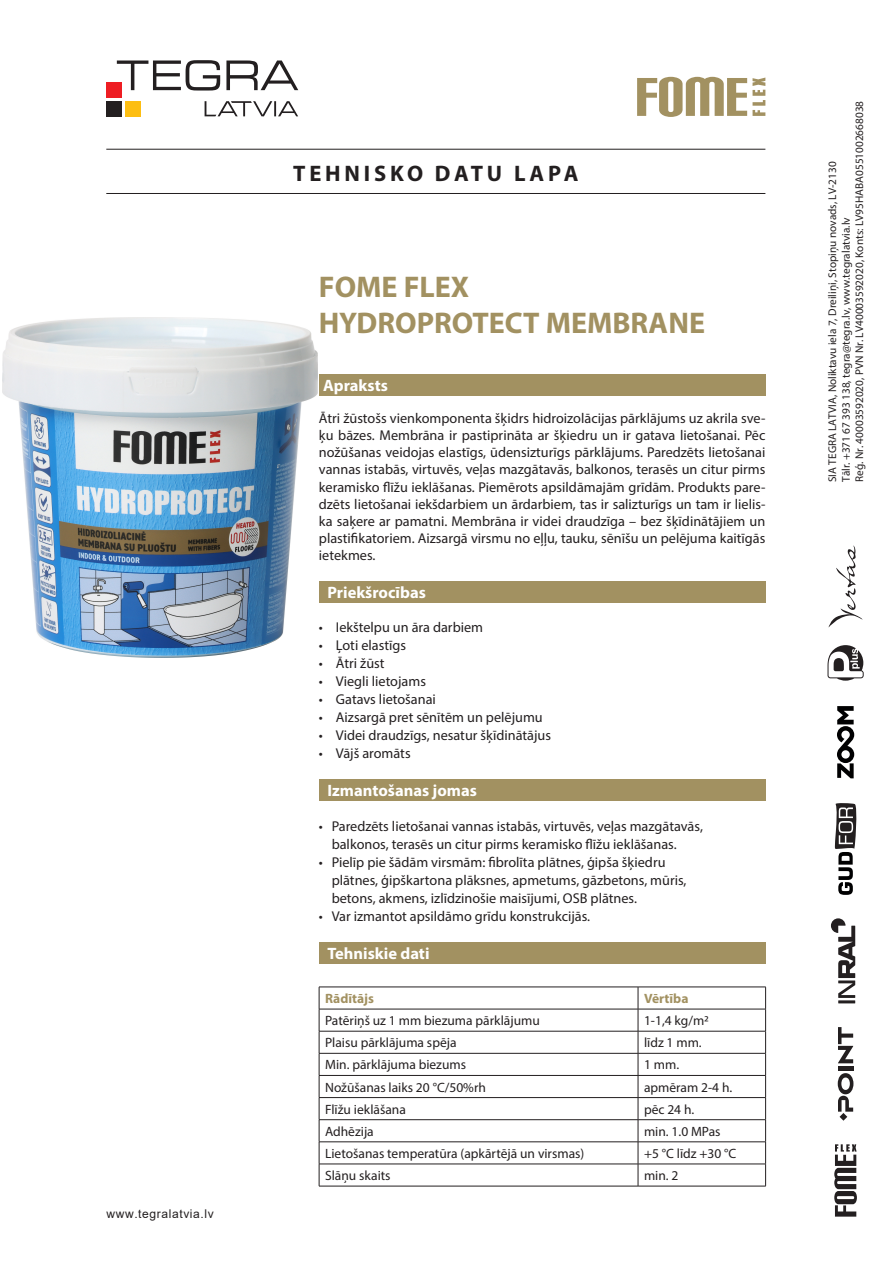
<style>
.page{position:relative;width:893px;height:1263px;background:#fff}
.page>*{position:absolute;margin:0;border:0;box-sizing:border-box;transform-origin:0 0}
.t1{font:700 30px/36px "Myriad Pro";color:#a29161}
.t2{font:700 22.5px "Myriad Pro";letter-spacing:.17em;color:#231f20}
.t3{font:700 16.5px "Myriad Pro";color:#fff}
.t4{font:14.25px/17.1px "Myriad Pro";color:#231f20}
.t5{font:13.5px "Myriad Pro";color:#231f20}
.t6{font:700 13.5px "Myriad Pro";color:#a29161}
.t7{font:12px "Arial";letter-spacing:.05em;color:#231f20}
.t8{font:11.25px/13.5px "Myriad Pro";color:#231f20}
</style>
<div class="page">
<div style="left:106px;top:83px;width:16px;height:15px;background:#ee1d23"></div>
<div style="left:125px;top:101px;width:15px;height:15px;background:#fdbe12"></div>
<div style="left:106px;top:101px;width:16px;height:15px;background:#231f20"></div>
<svg style="left:117px;top:60px;width:181px;height:31px"></svg>
<svg style="left:205px;top:101px;width:93px;height:15px"></svg>
<svg style="left:834px;top:1144px;width:23px;height:72px"></svg>
<hr style="left:838px;top:1067px;width:15px;height:4px;background:#231f20">
<svg style="left:838px;top:1027px;width:15px;height:36px"></svg>
<svg style="left:838px;top:1073px;width:15px;height:39px"></svg>
<svg style="left:840px;top:1113px;width:7px;height:8px"></svg>
<svg style="left:827px;top:645px;width:37px;height:36px"></svg>
<svg style="left:828px;top:545px;width:34px;height:82px"></svg>
<hr style="left:838px;top:1000px;width:17px;height:3px;background:#231f20">
<svg style="left:831px;top:918px;width:24px;height:80px"></svg>
<svg style="left:835px;top:803px;width:22px;height:92px"></svg>
<svg style="left:837px;top:706px;width:17px;height:72px"></svg>
<svg style="left:637px;top:77px;width:128px;height:40px"></svg>
<hr style="left:106px;top:193px;width:659px;height:1px;background:#231f20">
<hr style="left:106px;top:149px;width:659px;height:1px;background:#231f20">
<div style="left:319px;top:374px;width:446px;height:21px;background:#a29161"></div>
<div style="left:319px;top:581px;width:446px;height:21px;background:#a29161"></div>
<div style="left:319px;top:780px;width:446px;height:21px;background:#a29161"></div>
<div style="left:319px;top:942px;width:446px;height:21px;background:#a29161"></div>
<hr style="left:319px;top:987px;width:319px;height:1px;background:#231f20">
<hr style="left:638px;top:987px;width:128px;height:1px;background:#231f20">
<hr style="left:319px;top:1009px;width:319px;height:1px;background:#231f20">
<hr style="left:638px;top:1009px;width:128px;height:1px;background:#231f20">
<hr style="left:319px;top:1031px;width:319px;height:1px;background:#231f20">
<hr style="left:638px;top:1031px;width:128px;height:1px;background:#231f20">
<hr style="left:319px;top:1053px;width:319px;height:1px;background:#231f20">
<hr style="left:638px;top:1053px;width:128px;height:1px;background:#231f20">
<hr style="left:319px;top:1075px;width:319px;height:1px;background:#231f20">
<hr style="left:638px;top:1075px;width:128px;height:1px;background:#231f20">
<hr style="left:319px;top:1097px;width:319px;height:1px;background:#231f20">
<hr style="left:638px;top:1097px;width:128px;height:1px;background:#231f20">
<hr style="left:319px;top:1119px;width:319px;height:1px;background:#231f20">
<hr style="left:638px;top:1119px;width:128px;height:1px;background:#231f20">
<hr style="left:319px;top:1141px;width:319px;height:1px;background:#231f20">
<hr style="left:638px;top:1141px;width:128px;height:1px;background:#231f20">
<hr style="left:319px;top:1164px;width:319px;height:1px;background:#231f20">
<svg style="left:319px;top:987px;width:1px;height:199px"></svg>
<hr style="left:638px;top:1164px;width:128px;height:1px;background:#231f20">
<svg style="left:638px;top:987px;width:1px;height:199px"></svg>
<svg style="left:765px;top:987px;width:1px;height:199px"></svg>
<hr style="left:319px;top:1186px;width:319px;height:1px;background:#231f20">
<hr style="left:638px;top:1186px;width:128px;height:1px;background:#231f20">
<img style="left:3px;top:317px;width:314px;height:341px">
<p class="t7" style="left:106px;top:1205px;width:109px">www.tegralatvia.lv</p>
<h2 class="t2" style="left:293px;top:158px;width:287px">TEHNISKO DATU LAPA</h2>
<h1 class="t1" style="left:319px;top:267px;width:388px">FOME FLEX<br>HYDROPROTECT MEMBRANE</h1>
<p class="t3" style="left:323px;top:374px;width:66px">Apraksts</p>
<p class="t4" style="left:319px;top:410px;width:448px;text-align:justify">Ātri žūstošs vienkomponenta šķidrs hidroizolācijas pārklājums uz akrila sve&shy;ķu bāzes. Membrāna ir pastiprināta ar šķiedru un ir gatava lietošanai. Pēc nožūšanas veidojas elastīgs, ūdensizturīgs pārklājums. Paredzēts lietošanai vannas istabās, virtuvēs, veļas mazgātavās, balkonos, terasēs un citur pirms keramisko flīžu ieklāšanas. Piemērots apsildāmajām grīdām. Produkts pare&shy;dzēts lietošanai iekšdarbiem un ārdarbiem, tas ir salizturīgs un tam ir lielis&shy;ka saķere ar pamatni. Membrāna ir videi draudzīga – bez šķīdinātājiem un plastifikatoriem. Aizsargā virsmu no eļļu, tauku, sēnīšu un pelējuma kaitīgās ietekmes.</p>
<p class="t3" style="left:327px;top:581px;width:100px">Priekšrocības</p>
<p class="t4" style="left:319px;top:619px;width:166px">• Iekštelpu un āra darbiem</p>
<p class="t4" style="left:319px;top:637px;width:89px">• Ļoti elastīgs</p>
<p class="t4" style="left:319px;top:655px;width:67px">• Ātri žūst</p>
<p class="t4" style="left:319px;top:673px;width:109px">• Viegli lietojams</p>
<p class="t4" style="left:319px;top:691px;width:118px">• Gatavs lietošanai</p>
<p class="t4" style="left:319px;top:709px;width:225px">• Aizsargā pret sēnītēm un pelējumu</p>
<p class="t4" style="left:319px;top:727px;width:234px">• Videi draudzīgs, nesatur šķīdinātājus</p>
<p class="t4" style="left:319px;top:745px;width:93px">• Vājš aromāts</p>
<p class="t3" style="left:327px;top:780px;width:151px">Izmantošanas jomas</p>
<p class="t4" style="left:332px;top:817px;width:373px;line-height:18px;text-indent:-13px">• Paredzēts lietošanai vannas istabās, virtuvēs, veļas mazgātavās, balkonos, terasēs un citur pirms keramisko flīžu ieklāšanas.</p>
<p class="t4" style="left:332px;top:853px;width:356px;line-height:18px;text-indent:-13px">• Pielīp pie šādām virsmām: fibrolīta plātnes, ģipša šķiedru plātnes, ģipškartona plāksnes, apmetums, gāzbetons, mūris, betons, akmens, izlīdzinošie maisījumi, OSB plātnes.</p>
<p class="t4" style="left:319px;top:907px;width:273px">• Var izmantot apsildāmo grīdu konstrukcijās.</p>
<p class="t3" style="left:327px;top:942px;width:104px">Tehniskie dati</p>
<p class="t6" style="left:325px;top:990px;width:50px">Rādītājs</p>
<p class="t6" style="left:644px;top:990px;width:46px">Vērtība</p>
<p class="t5" style="left:325px;top:1012px;width:216px">Patēriņš uz 1 mm biezuma pārklājumu</p>
<p class="t5" style="left:644px;top:1012px;width:66px">1-1,4 kg/m2</p>
<p class="t5" style="left:325px;top:1034px;width:133px">Plaisu pārklājuma spēja</p>
<p class="t5" style="left:644px;top:1034px;width:59px">līdz 1 mm.</p>
<p class="t5" style="left:325px;top:1056px;width:143px">Min. pārklājuma biezums</p>
<p class="t5" style="left:644px;top:1056px;width:37px">1 mm.</p>
<p class="t5" style="left:325px;top:1079px;width:162px">Nožūšanas laiks 20 °C/50%rh</p>
<p class="t5" style="left:644px;top:1079px;width:90px">apmēram 2-4 h.</p>
<p class="t5" style="left:325px;top:1101px;width:82px">Flīžu ieklāšana</p>
<p class="t5" style="left:644px;top:1101px;width:52px">pēc 24 h.</p>
<p class="t5" style="left:325px;top:1123px;width:50px">Adhēzija</p>
<p class="t5" style="left:644px;top:1123px;width:78px">min. 1.0 MPas</p>
<p class="t5" style="left:325px;top:1145px;width:261px">Lietošanas temperatūra (apkārtējā un virsmas)</p>
<p class="t5" style="left:644px;top:1145px;width:94px">+5 °C līdz +30 °C</p>
<p class="t5" style="left:325px;top:1167px;width:67px">Slāņu skaits</p>
<p class="t5" style="left:644px;top:1167px;width:36px">min. 2</p>
<p class="t8" style="left:825px;top:482px;width:383px;rotate:-90deg">SIA TEGRA LATVIA, Noliktavu iela 7, Dreiliņi, Stopiņu novads, LV-2130<br>Tālr. +371 67 393 138, tegra@tegra.lv, www.tegralatvia.lv<br>Reģ. Nr. 40003592020, PVN Nr. LV40003592020, Konts: LV95HABA0551002668038</p>
</div>
